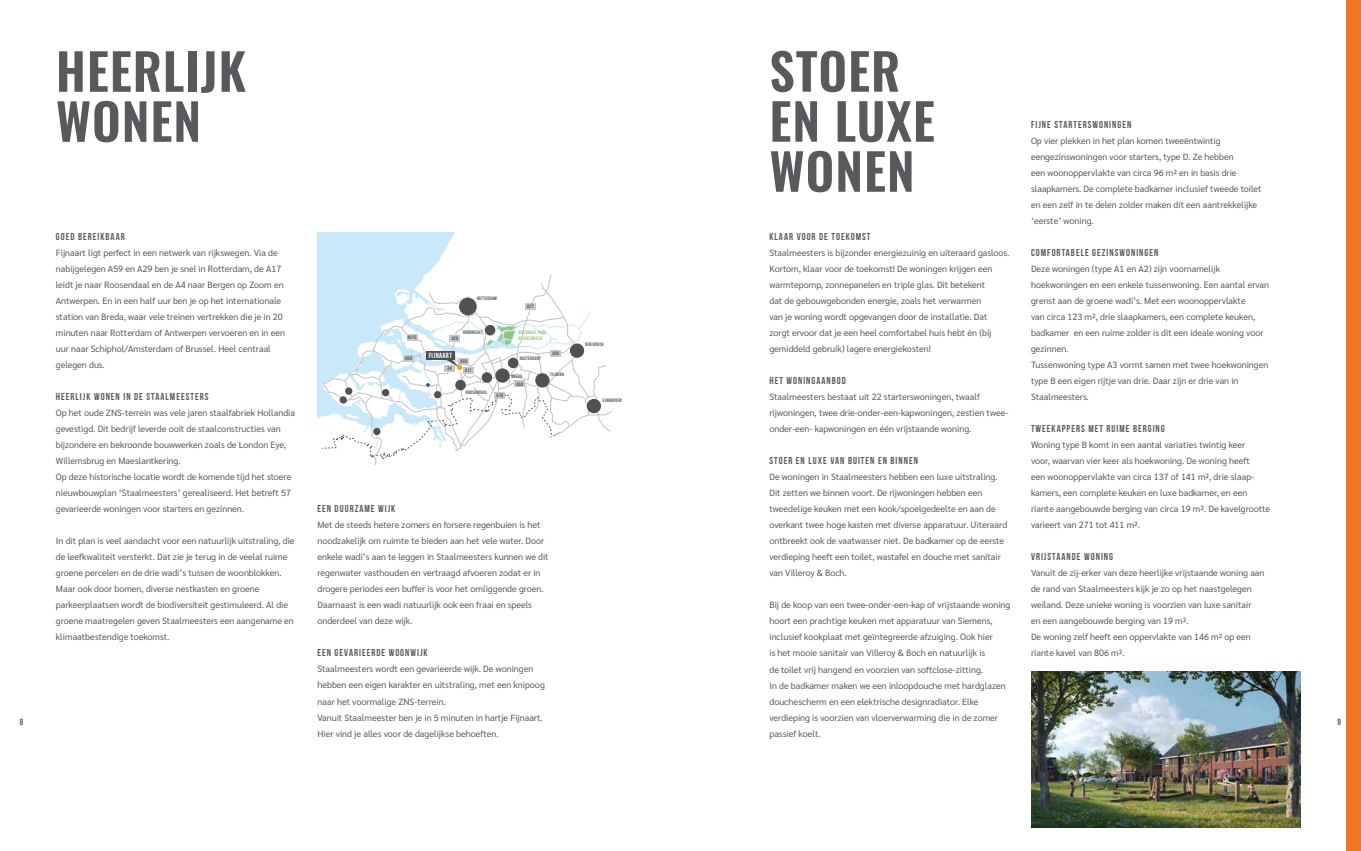
<style>
.page{position:relative;width:1361px;height:851px;background:#fff}
.page>*{position:absolute;margin:0;border:0;box-sizing:border-box;transform-origin:0 0}
.t1{font:50px/50px "Oswald";letter-spacing:.02em;color:#58595c}
.t2{font:10px "Bebas Neue";letter-spacing:.1em;color:#58595c}
.t3{font:9px/16px "Sarabun";color:#58595c}
.t4{font:9px "Bebas Neue";color:#58595c}
.t5{font:7.4px "Bebas Neue";letter-spacing:.05em;color:#fff}
.t6{font:4.9px "Bebas Neue";letter-spacing:.05em;color:#4f5154}
.t7{font:4.9px/5.7px "Bebas Neue";letter-spacing:.05em;color:#92c579}
</style>
<div class="page">
<svg style="left:317px;top:233px;width:138px;height:186px;fill:#c9e9fa"></svg>
<svg style="left:322px;top:274px;width:290px;height:190px"></svg>
<div style="left:373px;top:428px;width:7px;height:7px;background:#4f5154;border-radius:50%"></div>
<div style="left:382px;top:389px;width:7px;height:7px;background:#4f5154;border-radius:50%"></div>
<div style="left:345px;top:387px;width:7px;height:7px;background:#4f5154;border-radius:50%"></div>
<div style="left:340px;top:396px;width:7px;height:7px;background:#4f5154;border-radius:50%"></div>
<div style="left:494px;top:392px;width:11px;height:6px;background:#c2c9cb"></div>
<div style="left:406px;top:334px;width:11px;height:7px;background:#c2c9cb"></div>
<div style="left:403px;top:355px;width:11px;height:7px;background:#c2c9cb"></div>
<div style="left:449px;top:335px;width:11px;height:6px;background:#c2c9cb"></div>
<div style="left:514px;top:380px;width:11px;height:7px;background:#c2c9cb"></div>
<div style="left:525px;top:303px;width:11px;height:7px;background:#c2c9cb"></div>
<div style="left:463px;top:367px;width:11px;height:7px;background:#c2c9cb"></div>
<div style="left:458px;top:358px;width:11px;height:6px;background:#c2c9cb"></div>
<div style="left:550px;top:350px;width:11px;height:6px;background:#c2c9cb"></div>
<div style="left:444px;top:365px;width:11px;height:6px;background:#c2c9cb"></div>
<div style="left:1346px;top:0;width:15px;height:850px;background:#ef7721"></div>
<img style="left:1031px;top:671px;width:269px;height:156px">
<h1 class="t1" style="left:769px;top:41px;width:167px">STOER<br>EN LUXE<br>WONEN</h1>
<h1 class="t1" style="left:56px;top:41px;width:192px">HEERLIJK<br>WONEN</h1>
<p class="t2" style="left:1031px;top:119px;width:102px">FIJNE STARTERSWONINGEN</p>
<p class="t3" style="left:1031px;top:133px;width:232px">Op vier plekken in het plan komen tweeëntwintig eengezinswoningen voor starters, type D. Ze hebben<br>een woonoppervlakte van circa 96 m² en in basis drie slaapkamers. De complete badkamer inclusief tweede toilet en een zelf in te delen zolder maken dit een aantrekkelijke ‘eerste’ woning.</p>
<p class="t2" style="left:1031px;top:247px;width:129px">COMFORTABELE GEZINSWONINGEN</p>
<p class="t3" style="left:1031px;top:261px;width:240px">Deze woningen (type A1 en A2) zijn voornamelijk hoekwoningen en een enkele tussenwoning. Een aantal ervan grenst aan de groene wadi’s. Met een woonoppervlakte<br>van circa 123 m², drie slaapkamers, een complete keuken, badkamer en een ruime zolder is dit een ideale woning voor gezinnen.<br>Tussenwoning type A3 vormt samen met twee hoekwoningen type B een eigen rijtje van drie. Daar zijn er drie van in Staalmeesters.</p>
<p class="t2" style="left:1031px;top:423px;width:135px">TWEEKAPPERS MET RUIME BERGING</p>
<p class="t3" style="left:1031px;top:437px;width:241px">Woning type B komt in een aantal variaties twintig keer<br>voor, waarvan vier keer als hoekwoning. De woning heeft<br>een woonoppervlakte van circa 137 of 141 m², drie slaap&shy;kamers, een complete keuken en luxe badkamer, en een riante aangebouwde berging van circa 19 m². De kavelgrootte varieert van 271 tot 411 m².</p>
<p class="t2" style="left:1031px;top:551px;width:84px">VRIJSTAANDE WONING</p>
<p class="t3" style="left:1031px;top:565px;width:235px">Vanuit de zij-erker van deze heerlijke vrijstaande woning aan de rand van Staalmeesters kijk je zo op het naastgelegen weiland. Deze unieke woning is voorzien van luxe sanitair<br>en een aangebouwde berging van 19 m².<br>De woning zelf heeft een oppervlakte van 146 m² op een riante kavel van 806 m².</p>
<p class="t2" style="left:56px;top:231px;width:70px">GOED BEREIKBAAR</p>
<p class="t3" style="left:56px;top:245px;width:231px">Fijnaart ligt perfect in een netwerk van rijkswegen. Via de nabijgelegen A59 en A29 ben je snel in Rotterdam, de A17 leidt je naar Roosendaal en de A4 naar Bergen op Zoom en Antwerpen. En in een half uur ben je op het internationale station van Breda, waar vele treinen vertrekken die je in 20 minuten naar Rotterdam of Antwerpen vervoeren en in een uur naar Schiphol/Amsterdam of Brussel. Heel centraal gelegen dus.</p>
<p class="t2" style="left:56px;top:391px;width:154px">HEERLIJK WONEN IN DE STAALMEESTERS</p>
<p class="t3" style="left:56px;top:405px;width:241px">Op het oude ZNS-terrein was vele jaren staalfabriek Hollandia gevestigd. Dit bedrijf leverde ooit de staalconstructies van bijzondere en bekroonde bouwwerken zoals de London Eye, Willemsbrug en Maeslantkering.<br>Op deze historische locatie wordt de komende tijd het stoere nieuwbouwplan ‘Staalmeesters’ gerealiseerd. Het betreft 57 gevarieerde woningen voor starters en gezinnen.</p>
<p class="t3" style="left:56px;top:533px;width:240px">In dit plan is veel aandacht voor een natuurlijk uitstraling, die de leefkwaliteit versterkt. Dat zie je terug in de veelal ruime groene percelen en de drie wadi’s tussen de woonblokken.<br>Maar ook door bomen, diverse nestkasten en groene parkeerplaatsen wordt de biodiversiteit gestimuleerd. Al die groene maatregelen geven Staalmeesters een aangename en klimaatbestendige toekomst.</p>
<p class="t2" style="left:769px;top:231px;width:102px">KLAAR VOOR DE TOEKOMST</p>
<p class="t3" style="left:769px;top:245px;width:241px">Staalmeesters is bijzonder energiezuinig en uiteraard gasloos.<br>Kortom, klaar voor de toekomst! De woningen krijgen een warmtepomp, zonnepanelen en triple glas. Dit betekent<br>dat de gebouwgebonden energie, zoals het verwarmen<br>van je woning wordt opgevangen door de installatie. Dat zorgt ervoor dat je een heel comfortabel huis hebt én (bij gemiddeld gebruik) lagere energiekosten!</p>
<p class="t2" style="left:769px;top:375px;width:78px">HET WONINGAANBOD</p>
<p class="t3" style="left:769px;top:389px;width:240px">Staalmeesters bestaat uit 22 starterswoningen, twaalf rijwoningen, twee drie-onder-een-kapwoningen, zestien twee&shy;onder-een- kapwoningen en één vrijstaande woning.</p>
<p class="t2" style="left:769px;top:455px;width:150px">STOER EN LUXE VAN BUITEN EN BINNEN</p>
<p class="t3" style="left:769px;top:469px;width:239px">De woningen in Staalmeesters hebben een luxe uitstraling.<br>Dit zetten we binnen voort. De rijwoningen hebben een tweedelige keuken met een kook/spoelgedeelte en aan de overkant twee hoge kasten met diverse apparatuur. Uiteraard ontbreekt ook de vaatwasser niet. De badkamer op de eerste verdieping heeft een toilet, wastafel en douche met sanitair van Villeroy &amp; Boch.</p>
<p class="t3" style="left:769px;top:597px;width:242px">Bij de koop van een twee-onder-een-kap of vrijstaande woning hoort een prachtige keuken met apparatuur van Siemens, inclusief kookplaat met geïntegreerde afzuiging. Ook hier<br>is het mooie sanitair van Villeroy &amp; Boch en natuurlijk is<br>de toilet vrij hangend en voorzien van softclose-zitting.<br>In de badkamer maken we een inloopdouche met hardglazen douchescherm en een elektrische designradiator. Elke verdieping is voorzien van vloerverwarming die in de zomer passief koelt.</p>
<p class="t6" style="left:477px;top:296px;width:21px">ROTTERDAM</p>
<p class="t6" style="left:463px;top:330px;width:21px">DORDRECHT</p>
<p class="t6" style="left:527px;top:304px;width:8px">A27</p>
<p class="t7" style="left:518px;top:329px;width:30px">NATIONAAL PARK<br>DE BIESBOSCH</p>
<p class="t6" style="left:520px;top:356px;width:23px">OOSTERHOUT</p>
<p class="t6" style="left:408px;top:335px;width:10px">N215</p>
<p class="t6" style="left:405px;top:356px;width:8px">N59</p>
<p class="t6" style="left:452px;top:335px;width:8px">A29</p>
<p class="t6" style="left:585px;top:342px;width:20px">DEN BOSCH</p>
<p class="t6" style="left:552px;top:350px;width:8px">A59</p>
<p class="t5" style="left:429px;top:351px;width:25px">FIJNAART</p>
<p class="t6" style="left:460px;top:358px;width:8px">A59</p>
<p class="t6" style="left:447px;top:365px;width:6px">A4</p>
<p class="t6" style="left:465px;top:368px;width:8px">A17</p>
<p class="t6" style="left:511px;top:373px;width:12px">BREDA</p>
<p class="t6" style="left:550px;top:371px;width:15px">TILBURG</p>
<p class="t6" style="left:516px;top:381px;width:8px">A58</p>
<p class="t6" style="left:466px;top:389px;width:23px">ROOSENDAAL</p>
<p class="t6" style="left:497px;top:392px;width:8px">A16</p>
<p class="t6" style="left:603px;top:398px;width:20px">EINDHOVEN</p>
<p class="t2" style="left:317px;top:503px;width:79px">EEN DUURZAME WIJK</p>
<p class="t3" style="left:317px;top:517px;width:233px">Met de steeds hetere zomers en forsere regenbuien is het noodzakelijk om ruimte te bieden aan het vele water. Door enkele wadi’s aan te leggen in Staalmeesters kunnen we dit regenwater vasthouden en vertraagd afvoeren zodat er in drogere periodes een buffer is voor het omliggende groen.<br>Daarnaast is een wadi natuurlijk ook een fraai en speels onderdeel van deze wijk.</p>
<p class="t2" style="left:317px;top:647px;width:112px">EEN GEVARIEERDE WOONWIJK</p>
<p class="t3" style="left:317px;top:661px;width:229px">Staalmeesters wordt een gevarieerde wijk. De woningen hebben een eigen karakter en uitstraling, met een knipoog naar het voormalige ZNS-terrein.<br>Vanuit Staalmeester ben je in 5 minuten in hartje Fijnaart.<br>Hier vind je alles voor de dagelijkse behoeften.</p>
<p class="t4" style="left:20px;top:717px;width:5px">8</p>
<p class="t4" style="left:1337px;top:717px;width:5px">9</p>
</div>
